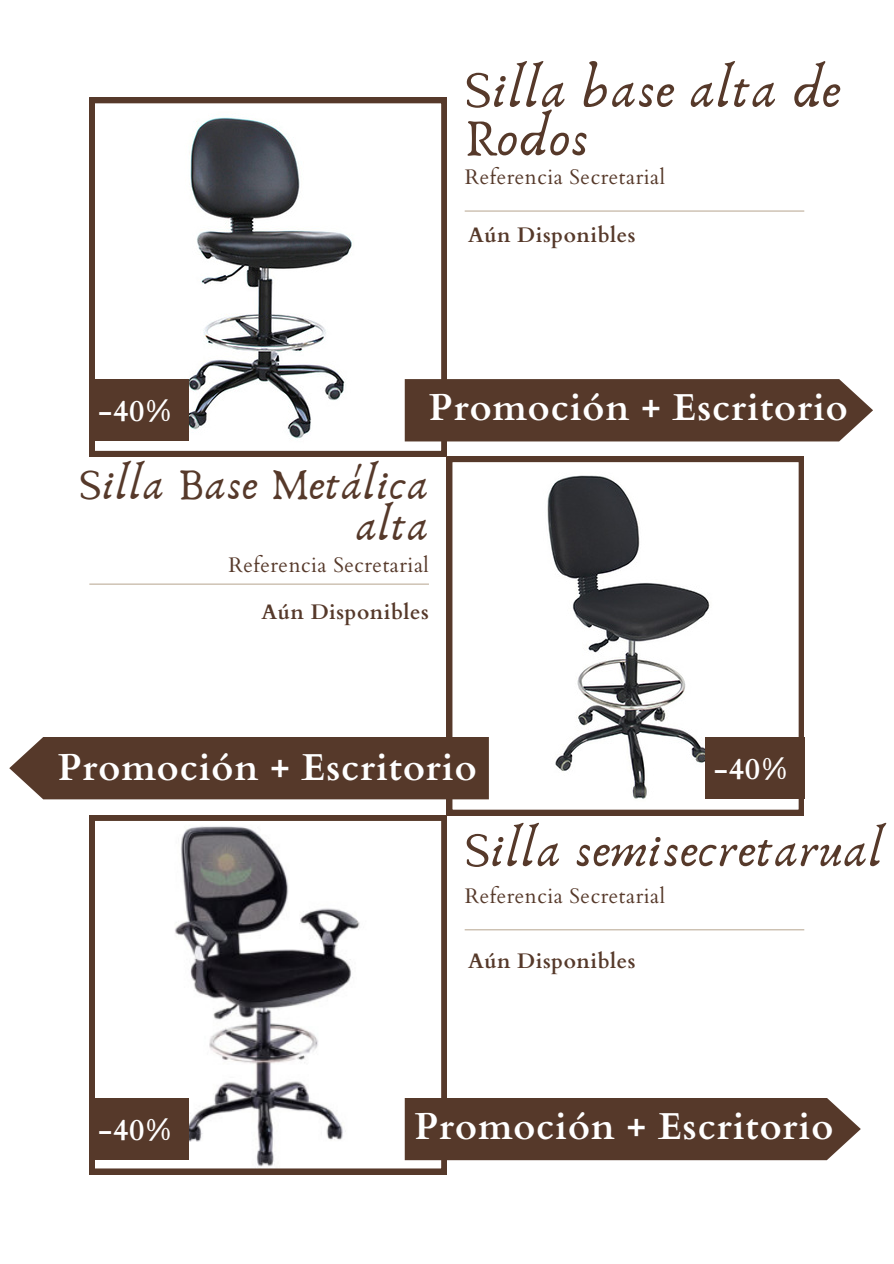
<style>
.page{position:relative;width:894px;height:1264px;background:#fff}
.page>*{position:absolute;margin:0;border:0;box-sizing:border-box;transform-origin:0 0}
.t1{font:54px/48.3px "Anaktoria";letter-spacing:.025em;color:#56392a}
.t2{font:51px "Anaktoria";letter-spacing:.025em;color:#56392a}
.t3{font:45px/40.5px "Anaktoria";letter-spacing:.025em;color:#56392a;text-align:right}
.t4{font:700 37.5px "Cardo";letter-spacing:.025em;color:#fff}
.t5{font:700 30px "Cardo";color:#fff}
.t6{font:21px "Cardo";letter-spacing:.025em;color:#56392a}
.t7{font:700 21px "Cardo";letter-spacing:.025em;color:#56392a}
</style>
<div class="page">
<svg style="left:89px;top:98px;width:357px;height:358px"></svg>
<svg style="left:446px;top:456px;width:357px;height:359px"></svg>
<svg style="left:89px;top:815px;width:357px;height:359px"></svg>
<div style="left:404px;top:379px;width:468px;height:62px;background:#56392a"></div>
<div style="left:404px;top:1097px;width:456px;height:63px;background:#56392a"></div>
<div style="left:9px;top:737px;width:479px;height:62px;background:#56392a"></div>
<hr style="left:89px;top:583px;width:340px;height:1px;background:#beaf9b">
<hr style="left:464px;top:210px;width:340px;height:2px;background:#beaf9b">
<hr style="left:464px;top:929px;width:340px;height:1px;background:#beaf9b">
<div style="left:89px;top:379px;width:99px;height:62px;background:#56392a"></div>
<div style="left:89px;top:1097px;width:99px;height:62px;background:#56392a"></div>
<div style="left:704px;top:737px;width:100px;height:61px;background:#56392a"></div>
<h1 class="t1" style="left:464px;top:67px;width:377px">Silla base alta de<br>Rodos</h1>
<h4 class="t6" style="left:464px;top:163px;width:202px">Referencia Secretarial</h4>
<p class="t7" style="left:468px;top:221px;width:169px">Aún Disponibles</p>
<h3 class="t5" style="left:98px;top:391px;width:75px">-40%</h3>
<h5 class="t4" style="left:429px;top:383px;width:420px">Promoción + Escritorio</h5>
<p class="t3" style="left:79px;top:465px;width:351px">Silla Base Metálica alta</p>
<p class="t6" style="left:228px;top:551px;width:202px">Referencia Secretarial</p>
<h3 class="t7" style="left:261px;top:598px;width:169px">Aún Disponibles</h3>
<h5 class="t4" style="left:58px;top:742px;width:420px">Promoción + Escritorio</h5>
<h2 class="t5" style="left:713px;top:749px;width:75px">-40%</h2>
<h4 class="t2" style="left:464px;top:818px;width:420px">Silla semisecretarual</h4>
<h1 class="t6" style="left:464px;top:881px;width:202px">Referencia Secretarial</h1>
<h4 class="t5" style="left:98px;top:1109px;width:75px">-40%</h4>
<h5 class="t7" style="left:468px;top:947px;width:169px">Aún Disponibles</h5>
<h3 class="t4" style="left:414px;top:1101px;width:420px">Promoción + Escritorio</h3>
</div>
